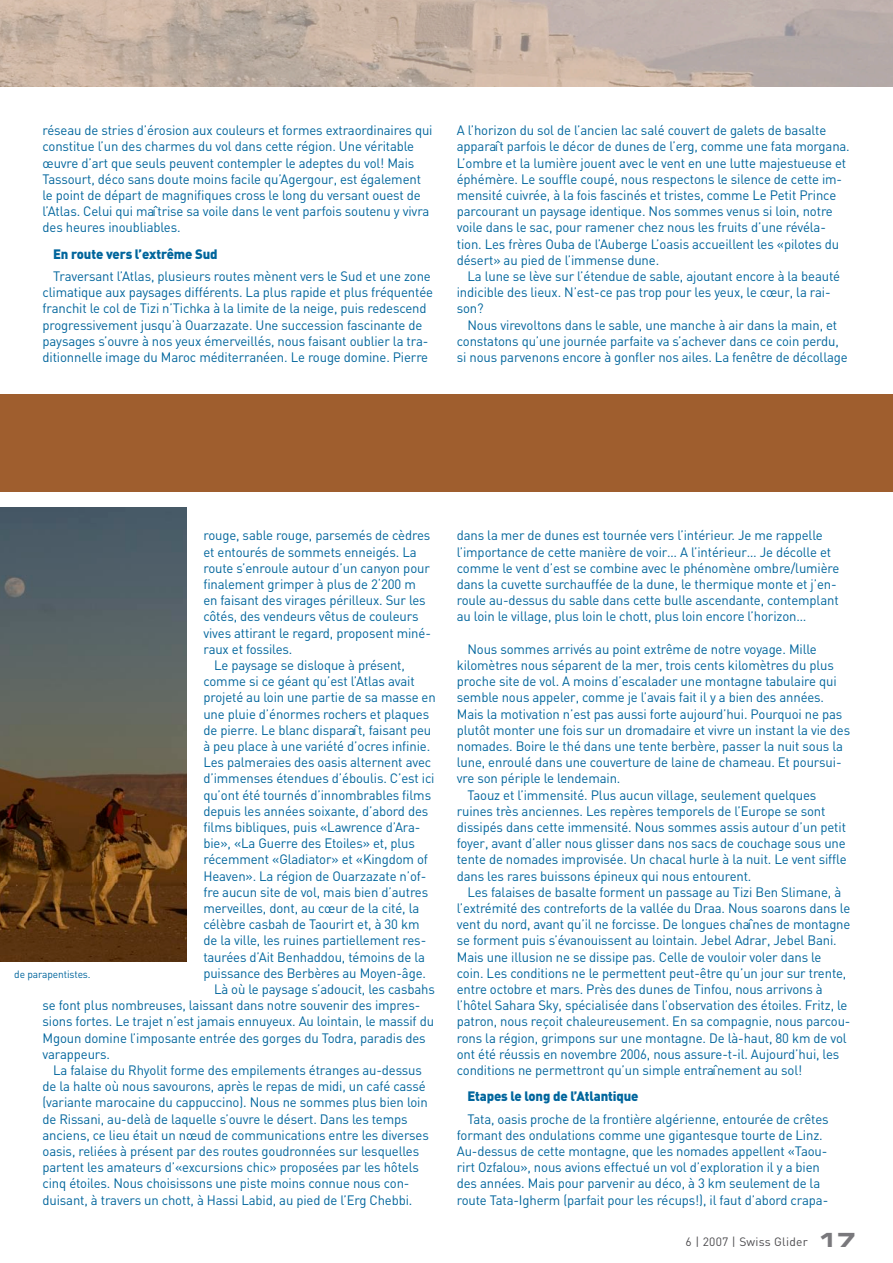
<style>
.page{position:relative;width:893px;height:1263px;background:#fff}
.page>*{position:absolute;margin:0;border:0;box-sizing:border-box;transform-origin:0 0}
.Lauftext_mit_Einzug_f{font:13.5px/16.2px "DIN";letter-spacing:-.01em;color:#00659c}
.Zwischentitel_f{font:900 13.5px "DIN";letter-spacing:-.01em;color:#00659c}
.t1{font:12px "DIN";letter-spacing:.02em;color:#4d4c4f}
.t2{font:10.5px "DIN";letter-spacing:-.01em;color:#00659c}
.s1{font-family:"Eurostile Bold Extended Two";font-size:19.5px;color:#79787c}
</style>
<div class="page">
<img style="left:0;top:0;width:893px;height:86px">
<div style="left:0;top:394px;width:893px;height:98px;background:#9f5e2e"></div>
<img style="left:0;top:508px;width:186px;height:453px">
<p class="Lauftext_mit_Einzug_f" style="left:43px;top:122px;width:392px">réseau de stries d’érosion aux couleurs et formes extraordinaires qui constitue l’un des charmes du vol dans cette région. Une véritable œuvre d’art que seuls peuvent contempler le adeptes du vol! Mais Tassourt, déco sans doute moins facile qu’Agergour, est également le point de départ de magnifiques cross le long du versant ouest de l’Atlas. Celui qui maîtrise sa voile dans le vent parfois soutenu y vivra des heures inoubliables.</p>
<p class="Zwischentitel_f" style="left:53px;top:245px;width:166px">En route vers l’extrême Sud</p>
<p class="Lauftext_mit_Einzug_f" style="left:43px;top:268px;width:392px;text-indent:11px">Traversant l’Atlas, plusieurs routes mènent vers le Sud et une zone climatique aux paysages différents. La plus rapide et plus fréquentée franchit le col de Tizi n’Tichka à la limite de la neige, puis redescend progressivement jusqu’à Ouarzazate. Une succession fascinante de paysages s’ouvre à nos yeux émerveillés, nous faisant oublier la tra&shy;ditionnelle image du Maroc méditerranéen. Le rouge domine. Pierre</p>
<p class="Lauftext_mit_Einzug_f" style="left:457px;top:122px;width:395px">A l’horizon du sol de l’ancien lac salé couvert de galets de basalte apparaît parfois le décor de dunes de l’erg, comme une fata morgana.<br>L’ombre et la lumière jouent avec le vent en une lutte majestueuse et éphémère. Le souffle coupé, nous respectons le silence de cette im&shy;mensité cuivrée, à la fois fascinés et tristes, comme Le Petit Prince parcourant un paysage identique. Nos sommes venus si loin, notre voile dans le sac, pour ramener chez nous les fruits d’une révéla&shy;tion. Les frères Ouba de l’Auberge L’oasis accueillent les «pilotes du désert» au pied de l’immense dune.</p>
<p class="Lauftext_mit_Einzug_f" style="left:457px;top:268px;width:385px;text-indent:11px">La lune se lève sur l’étendue de sable, ajoutant encore à la beauté indicible des lieux. N’est-ce pas trop pour les yeux, le cœur, la rai&shy;son?</p>
<p class="Lauftext_mit_Einzug_f" style="left:457px;top:316px;width:392px;text-indent:11px">Nous virevoltons dans le sable, une manche à air dans la main, et constatons qu’une journée parfaite va s’achever dans ce coin perdu, si nous parvenons encore à gonfler nos ailes. La fenêtre de décollage</p>
<p class="Lauftext_mit_Einzug_f" style="left:203px;top:527px;width:229px">rouge, sable rouge, parsemés de cèdres et entourés de sommets enneigés. La route s’enroule autour d’un canyon pour finalement grimper à plus de 2‘200 m en faisant des virages périlleux. Sur les côtés, des vendeurs vêtus de couleurs vives attirant le regard, proposent miné&shy;raux et fossiles.</p>
<p class="Lauftext_mit_Einzug_f" style="left:203px;top:657px;width:234px;text-indent:11px">Le paysage se disloque à présent, comme si ce géant qu’est l’Atlas avait projeté au loin une partie de sa masse en une pluie d’énormes rochers et plaques de pierre. Le blanc disparaît, faisant peu à peu place à une variété d’ocres infinie.<br>Les palmeraies des oasis alternent avec d’immenses étendues d’éboulis. C’est ici qu’ont été tournés d’innombrables films depuis les années soixante, d’abord des films bibliques, puis «Lawrence d’Ara&shy;bie», «La Guerre des Etoiles» et, plus récemment «Gladiator» et «Kingdom of Heaven». La région de Ouarzazate n’of&shy;fre aucun site de vol, mais bien d’autres merveilles, dont, au cœur de la cité, la célèbre casbah de Taourirt et, à 30 km de la ville, les ruines partiellement res&shy;taurées d’Ait Benhaddou, témoins de la puissance des Berbères au Moyen-âge.</p>
<p class="Lauftext_mit_Einzug_f" style="left:43px;top:981px;width:394px;text-indent:172px">Là où le paysage s’adoucit, les casbahs se font plus nombreuses, laissant dans notre souvenir des impres&shy;sions fortes. Le trajet n’est jamais ennuyeux. Au lointain, le massif du Mgoun domine l’imposante entrée des gorges du Todra, paradis des varappeurs.</p>
<p class="Lauftext_mit_Einzug_f" style="left:43px;top:1062px;width:388px;text-indent:11px">La falaise du Rhyolit forme des empilements étranges au-dessus de la halte où nous savourons, après le repas de midi, un café cassé (variante marocaine du cappuccino). Nous ne sommes plus bien loin de Rissani, au-delà de laquelle s’ouvre le désert. Dans les temps anciens, ce lieu était un nœud de communications entre les diverses oasis, reliées à présent par des routes goudronnées sur lesquelles partent les amateurs d’«excursions chic» proposées par les hôtels cinq étoiles. Nous choisissons une piste moins connue nous con&shy;duisant, à travers un chott, à Hassi Labid, au pied de l’Erg Chebbi.</p>
<p class="t2" style="left:14px;top:967px;width:78px">de parapentistes.</p>
<p class="Lauftext_mit_Einzug_f" style="left:457px;top:527px;width:384px">dans la mer de dunes est tournée vers l’intérieur. Je me rappelle l’importance de cette manière de voir… A l’intérieur… Je décolle et comme le vent d’est se combine avec le phénomène ombre/lumière dans la cuvette surchauffée de la dune, le thermique monte et j’en&shy;roule au-dessus du sable dans cette bulle ascendante, contemplant au loin le village, plus loin le chott, plus loin encore l’horizon…</p>
<p class="Lauftext_mit_Einzug_f" style="left:457px;top:640px;width:395px;text-indent:11px">Nous sommes arrivés au point extrême de notre voyage. Mille kilomètres nous séparent de la mer, trois cents kilomètres du plus proche site de vol. A moins d’escalader une montagne tabulaire qui semble nous appeler, comme je l’avais fait il y a bien des années.<br>Mais la motivation n’est pas aussi forte aujourd’hui. Pourquoi ne pas plutôt monter une fois sur un dromadaire et vivre un instant la vie des nomades. Boire le thé dans une tente berbère, passer la nuit sous la lune, enroulé dans une couverture de laine de chameau. Et poursui&shy;vre son périple le lendemain.</p>
<p class="Lauftext_mit_Einzug_f" style="left:457px;top:786px;width:392px;text-indent:11px">Taouz et l’immensité. Plus aucun village, seulement quelques ruines très anciennes. Les repères temporels de l’Europe se sont dissipés dans cette immensité. Nous sommes assis autour d’un petit foyer, avant d’aller nous glisser dans nos sacs de couchage sous une tente de nomades improvisée. Un chacal hurle à la nuit. Le vent siffle dans les rares buissons épineux qui nous entourent.</p>
<p class="Lauftext_mit_Einzug_f" style="left:457px;top:883px;width:395px;text-indent:11px">Les falaises de basalte forment un passage au Tizi Ben Slimane, à l’extrémité des contreforts de la vallée du Draa. Nous soarons dans le vent du nord, avant qu’il ne forcisse. De longues chaînes de montagne se forment puis s’évanouissent au lointain. Jebel Adrar, Jebel Bani.<br>Mais une illusion ne se dissipe pas. Celle de vouloir voler dans le coin. Les conditions ne le permettent peut-être qu’un jour sur trente, entre octobre et mars. Près des dunes de Tinfou, nous arrivons à l’hôtel Sahara Sky, spécialisée dans l’observation des étoiles. Fritz, le patron, nous reçoit chaleureusement. En sa compagnie, nous parcou&shy;rons la région, grimpons sur une montagne. De là-haut, 80 km de vol ont été réussis en novembre 2006, nous assure-t-il. Aujourd’hui, les conditions ne permettront qu’un simple entraînement au sol!</p>
<p class="Zwischentitel_f" style="left:467px;top:1087px;width:173px">Etapes le long de l’Atlantique</p>
<p class="Lauftext_mit_Einzug_f" style="left:457px;top:1110px;width:373px;text-indent:11px">Tata, oasis proche de la frontière algérienne, entourée de crêtes formant des ondulations comme une gigantesque tourte de Linz.<br>Au-dessus de cette montagne, que les nomades appellent «Taou&shy;rirt Ozfalou», nous avions effectué un vol d’exploration il y a bien des années. Mais pour parvenir au déco, à 3 km seulement de la route Tata-Igherm (parfait pour les récups!), il faut d’abord crapa-</p>
<p class="t1" style="left:686px;top:1234px;width:172px">6 | 2007 | Swiss Glider <span class="s1">17</span></p>
</div>
